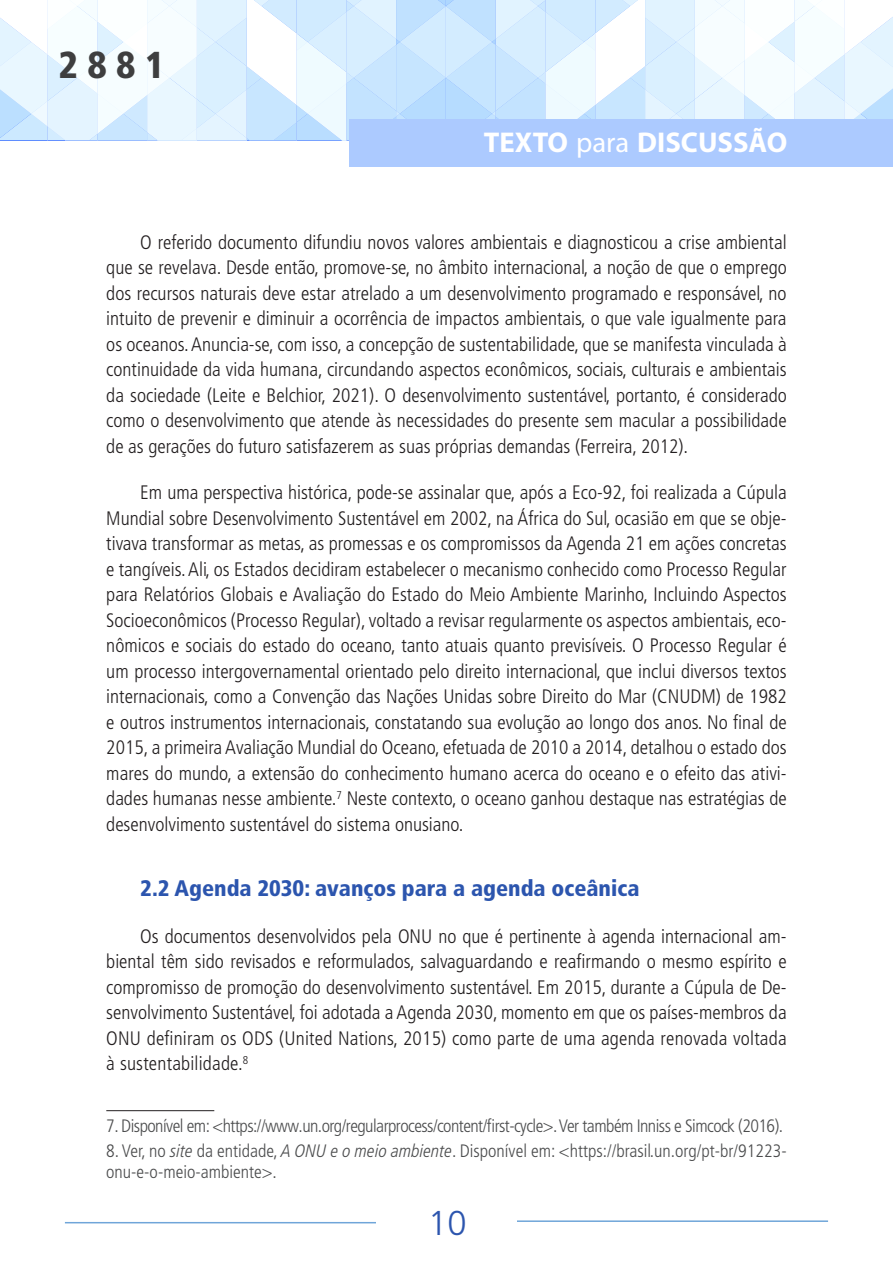
<style>
.page{position:relative;width:893px;height:1263px;background:#fff}
.page>*{position:absolute;margin:0;border:0;box-sizing:border-box;transform-origin:0 0}
.t1{font:900 condensed 37.5px "Frutiger LT Pro";color:#3e3e3f}
.t2{font:300 34.5px "Frutiger LT Pro";color:#2c55ae}
.t3{font:700 28.65px "Myriad Pro";color:#fff}
.titulo_2{font:900 condensed 22.5px "Frutiger LT Pro";color:#2c55ae}
.texto_corrido{font:300 condensed 19.5px/25.5px "Frutiger LT Pro";color:#231f20;text-align:justify}
.nota_rodape{font:300 condensed 18px/21px "Frutiger LT Pro";color:#4b4c4d}
.nota_rodape-2{font:300 condensed 18px "Frutiger LT Pro";letter-spacing:-.03em;color:#4b4c4d}
.s1{font-weight:400}
.s2{font-style:italic}
</style>
<div class="page">
<svg style="left:0;top:0;width:893px;height:140px"></svg>
<div style="left:349px;top:119px;width:544px;height:48px;background:#accaff"></div>
<hr style="left:517px;top:1220px;width:311px;height:2px;background:#6fa5d9">
<hr style="left:65px;top:1222px;width:311px;height:1px;background:#6fa5d9">
<hr style="left:106px;top:1110px;width:108px;height:1px;background:#231f20">
<h1 class="t1" style="left:58px;top:42px;width:108px">2881</h1>
<h3 class="t3" style="left:484px;top:124px;width:305px">TEXTO <span class="s1">para</span> DISCUSSÃO</h3>
<p class="texto_corrido" style="left:106px;top:229px;width:682px;text-indent:34px">O referido documento difundiu novos valores ambientais e diagnosticou a crise ambiental que se revelava. Desde então, promove-se, no âmbito internacional, a noção de que o emprego dos recursos naturais deve estar atrelado a um desenvolvimento programado e responsável, no intuito de prevenir e diminuir a ocorrência de impactos ambientais, o que vale igualmente para os oceanos. Anuncia-se, com isso, a concepção de sustentabilidade, que se manifesta vinculada à continuidade da vida humana, circundando aspectos econômicos, sociais, culturais e ambientais da sociedade (Leite e Belchior, 2021). O desenvolvimento sustentável, portanto, é considerado como o desenvolvimento que atende às necessidades do presente sem macular a possibilidade de as gerações do futuro satisfazerem as suas próprias demandas (Ferreira, 2012).</p>
<p class="texto_corrido" style="left:106px;top:480px;width:682px;text-indent:34px">Em uma perspectiva histórica, pode-se assinalar que, após a Eco-92, foi realizada a Cúpula Mundial sobre Desenvolvimento Sustentável em 2002, na África do Sul, ocasião em que se obje&shy;tivava transformar as metas, as promessas e os compromissos da Agenda 21 em ações concretas e tangíveis. Ali, os Estados decidiram estabelecer o mecanismo conhecido como Processo Regular para Relatórios Globais e Avaliação do Estado do Meio Ambiente Marinho, Incluindo Aspectos Socioeconômicos (Processo Regular), voltado a revisar regularmente os aspectos ambientais, eco&shy;nômicos e sociais do estado do oceano, tanto atuais quanto previsíveis. O Processo Regular é um processo intergovernamental orientado pelo direito internacional, que inclui diversos textos internacionais, como a Convenção das Nações Unidas sobre Direito do Mar (CNUDM) de 1982 e outros instrumentos internacionais, constatando sua evolução ao longo dos anos. No final de 2015, a primeira Avaliação Mundial do Oceano, efetuada de 2010 a 2014, detalhou o estado dos mares do mundo, a extensão do conhecimento humano acerca do oceano e o efeito das ativi&shy;dades humanas nesse ambiente.<sup>7</sup> Neste contexto, o oceano ganhou destaque nas estratégias de desenvolvimento sustentável do sistema onusiano.</p>
<p class="titulo_2" style="left:140px;top:874px;width:501px">2.2 Agenda 2030: avanços para a agenda oceânica</p>
<p class="texto_corrido" style="left:106px;top:923px;width:682px;text-indent:34px">Os documentos desenvolvidos pela ONU no que é pertinente à agenda internacional am&shy;biental têm sido revisados e reformulados, salvaguardando e reafirmando o mesmo espírito e compromisso de promoção do desenvolvimento sustentável. Em 2015, durante a Cúpula de De&shy;senvolvimento Sustentável, foi adotada a Agenda 2030, momento em que os países-membros da ONU definiram os ODS (United Nations, 2015) como parte de uma agenda renovada voltada à sustentabilidade.<sup>8</sup></p>
<p class="nota_rodape-2" style="left:106px;top:1115px;width:678px">7. Disponível em: &lt;https://www.un.org/regularprocess/content/first-cycle&gt;. Ver também Inniss e Simcock (2016).</p>
<p class="nota_rodape" style="left:106px;top:1140px;width:682px">8. Ver, no <span class="s2">site</span> da entidade, <span class="s2">A ONU e o meio ambiente</span>. Disponível em: &lt;https://brasil.un.org/pt-br/91223- onu-e-o-meio-ambiente&gt;.</p>
<h2 class="t2" style="left:428px;top:1203px;width:40px">10</h2>
</div>
